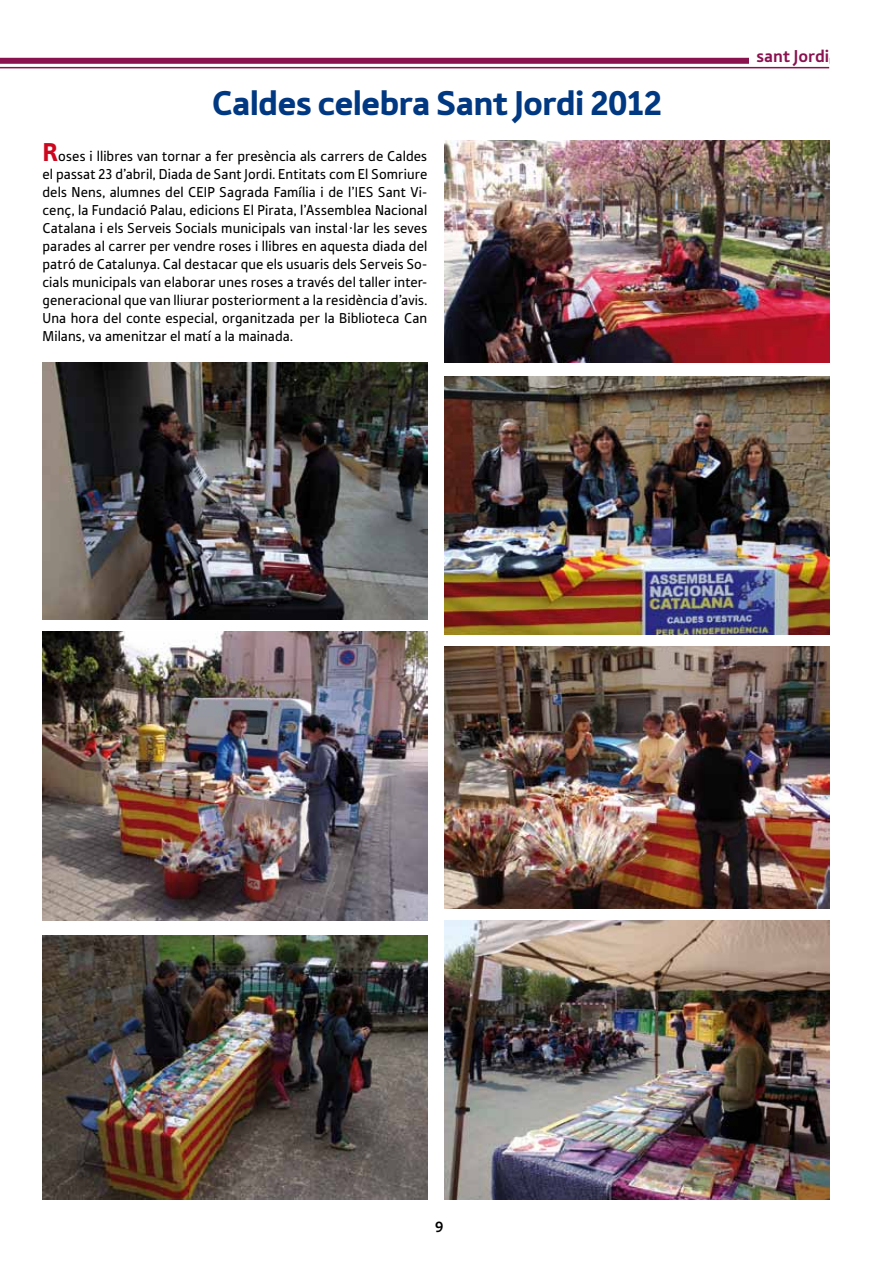
<style>
.page{position:relative;width:893px;height:1263px;background:#fff}
.page>*{position:absolute;margin:0;border:0;box-sizing:border-box;transform-origin:0 0}
.t1{font:900 36px "Tabula ITC Std";letter-spacing:-.025em;color:#003882}
.t2{font:700 18px "Tabula ITC Std";color:#89124f}
.t3{font:15px/18px "Tabula ITC Std";letter-spacing:.005em;color:#000;text-align:justify}
.t4{font:700 15px "Scala Sans";color:#000}
.s1{font-weight:900;font-size:27px;color:#cd071e}
</style>
<div class="page">
<hr style="left:0;top:67px;width:829px;height:1px;background:#89124f">
<div style="left:0;top:58px;width:829px;height:6px;background:#89124f"></div>
<div style="left:750px;top:44px;width:79px;height:22px;background:#fff"></div>
<img style="left:43px;top:935px;width:384px;height:264px">
<img style="left:43px;top:363px;width:384px;height:256px">
<img style="left:43px;top:631px;width:384px;height:289px">
<img style="left:444px;top:920px;width:385px;height:279px">
<img style="left:444px;top:140px;width:385px;height:223px">
<img style="left:444px;top:646px;width:385px;height:262px">
<img style="left:444px;top:376px;width:385px;height:258px">
<h1 class="t1" style="left:212px;top:82px;width:451px">Caldes celebra Sant Jordi 2012</h1>
<p class="t3" style="left:43px;top:147px;width:386px"><span class="s1">R</span>oses i llibres van tornar a fer presència als carrers de Caldes el passat 23 d’abril, Diada de Sant Jordi. Entitats com El Somriure dels Nens, alumnes del CEIP Sagrada Família i de l’IES Sant Vi&shy;cenç, la Fundació Palau, edicions El Pirata, l’Assemblea Nacional Catalana i els Serveis Socials municipals van instal·lar les seves parades al carrer per vendre roses i llibres en aquesta diada del patró de Catalunya. Cal destacar que els usuaris dels Serveis So&shy;cials municipals van elaborar unes roses a través del taller inter&shy;generacional que van lliurar posteriorment a la residència d’avis.<br>Una hora del conte especial, organitzada per la Biblioteca Can Milans, va amenitzar el matí a la mainada.</p>
<p class="t2" style="left:756px;top:46px;width:74px">sant Jordi</p>
<p class="t4" style="left:435px;top:1216px;width:10px">9</p>
</div>
